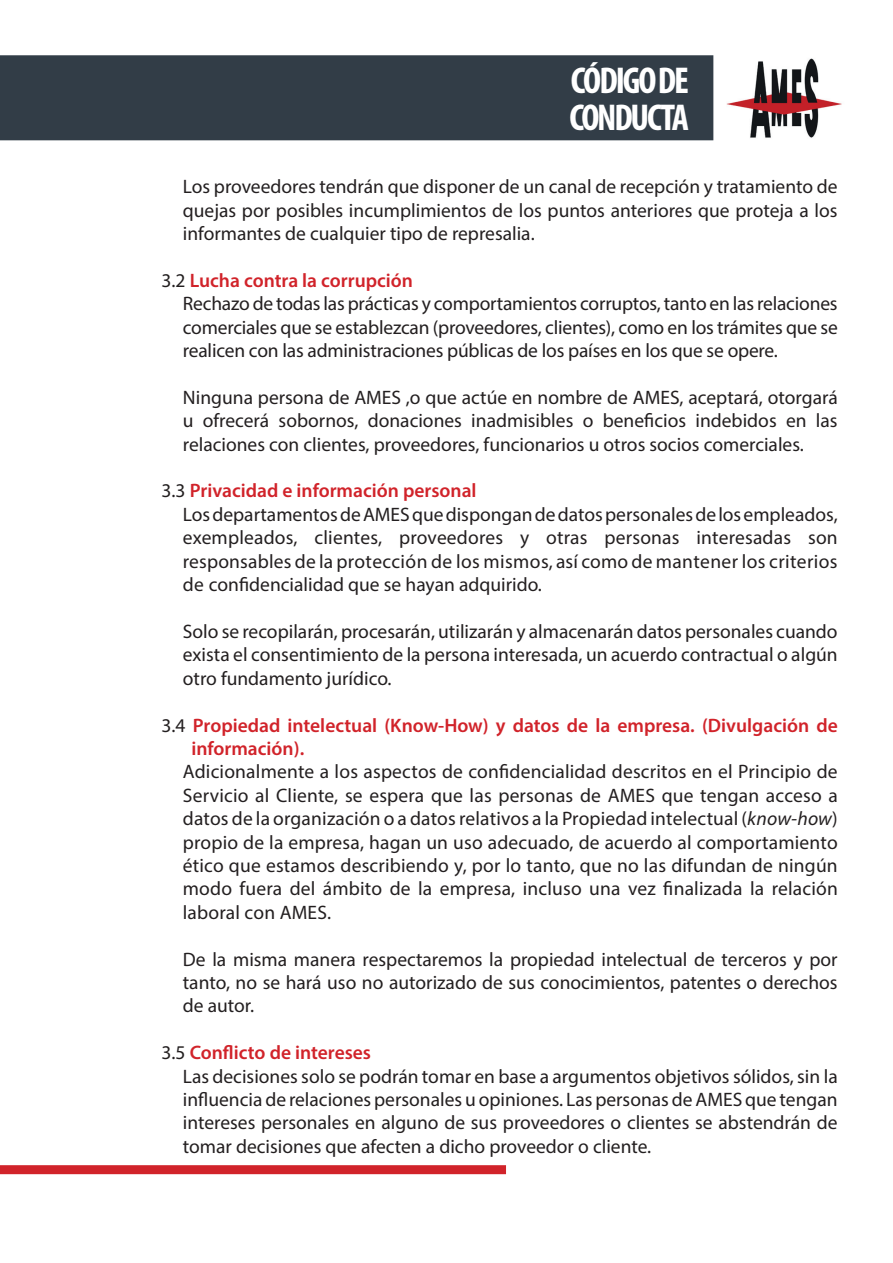
<style>
.page{position:relative;width:893px;height:1263px;background:#fff}
.page>*{position:absolute;margin:0;border:0;box-sizing:border-box;transform-origin:0 0}
.t1{font:700 condensed 37.5px/37.5px "Myriad Pro";letter-spacing:-.06em;color:#fff}
.t2{font:19.5px/23.4px "Myriad Pro";color:#231f20;text-align:justify}
.t3{font:600 19.5px/23.4px "Myriad Pro";color:#d1232a}
.s1{font-weight:600;color:#d1232a}
.s2{font-weight:400;color:#231f20}
.s3{font-style:italic}
</style>
<div class="page">
<div style="left:1px;top:56px;width:712px;height:84px;background:#323d47"></div>
<div style="left:0;top:55px;width:713px;height:85px;border:2px solid #323d47"></div>
<img style="left:709px;top:55px;width:133px;height:86px">
<div style="left:0;top:1165px;width:506px;height:9px;background:#d1232a"></div>
<h1 class="t1" style="left:569px;top:61px;width:121px">CÓDIGO DE<br>CONDUCTA</h1>
<p class="t2" style="left:183px;top:175px;width:656px">Los proveedores tendrán que disponer de un canal de recepción y tratamiento de quejas por posibles incumplimientos de los puntos anteriores que proteja a los informantes de cualquier tipo de represalia.</p>
<p class="t2" style="left:183px;top:268px;width:656px;text-align:left;text-indent:-21px">3.2 <span class="s1">Lucha contra la corrupción<br></span>Rechazo de todas las prácticas y comportamientos corruptos, tanto en las relaciones comerciales que se establezcan (proveedores, clientes), como en los trámites que se realicen con las administraciones públicas de los países en los que se opere.</p>
<p class="t2" style="left:183px;top:385px;width:656px">Ninguna persona de AMES ,o que actúe en nombre de AMES, aceptará, otorgará u ofrecerá sobornos, donaciones inadmisibles o beneficios indebidos en las relaciones con clientes, proveedores, funcionarios u otros socios comerciales.</p>
<p class="t2" style="left:183px;top:479px;width:656px;text-align:left;text-indent:-21px">3.3 <span class="s1">Privacidad e información personal<br></span>Los departamentos de AMES que dispongan de datos personales de los empleados, exempleados, clientes, proveedores y otras personas interesadas son responsables de la protección de los mismos, así como de mantener los criterios de confidencialidad que se hayan adquirido.</p>
<p class="t2" style="left:183px;top:619px;width:656px">Solo se recopilarán, procesarán, utilizarán y almacenarán datos personales cuando exista el consentimiento de la persona interesada, un acuerdo contractual o algún otro fundamento jurídico.</p>
<p class="t3" style="left:191px;top:713px;width:648px;text-indent:-30px"><span class="s2">3.4</span> Propiedad intelectual (Know-How) y datos de la empresa. (Divulgación de información).</p>
<p class="t2" style="left:183px;top:760px;width:656px">Adicionalmente a los aspectos de confidencialidad descritos en el Principio de Servicio al Cliente, se espera que las personas de AMES que tengan acceso a datos de la organización o a datos relativos a la Propiedad intelectual (<span class="s3">know-how</span>) propio de la empresa, hagan un uso adecuado, de acuerdo al comportamiento ético que estamos describiendo y, por lo tanto, que no las difundan de ningún modo fuera del ámbito de la empresa, incluso una vez finalizada la relación laboral con AMES.</p>
<p class="t2" style="left:183px;top:947px;width:656px">De la misma manera respectaremos la propiedad intelectual de terceros y por tanto, no se hará uso no autorizado de sus conocimientos, patentes o derechos de autor.</p>
<p class="t2" style="left:183px;top:1040px;width:656px;text-align:left;text-indent:-21px">3.5 <span class="s1">Conflicto de intereses<br></span>Las decisiones solo se podrán tomar en base a argumentos objetivos sólidos, sin la influencia de relaciones personales u opiniones. Las personas de AMES que tengan intereses personales en alguno de sus proveedores o clientes se abstendrán de tomar decisiones que afecten a dicho proveedor o cliente.</p>
</div>
